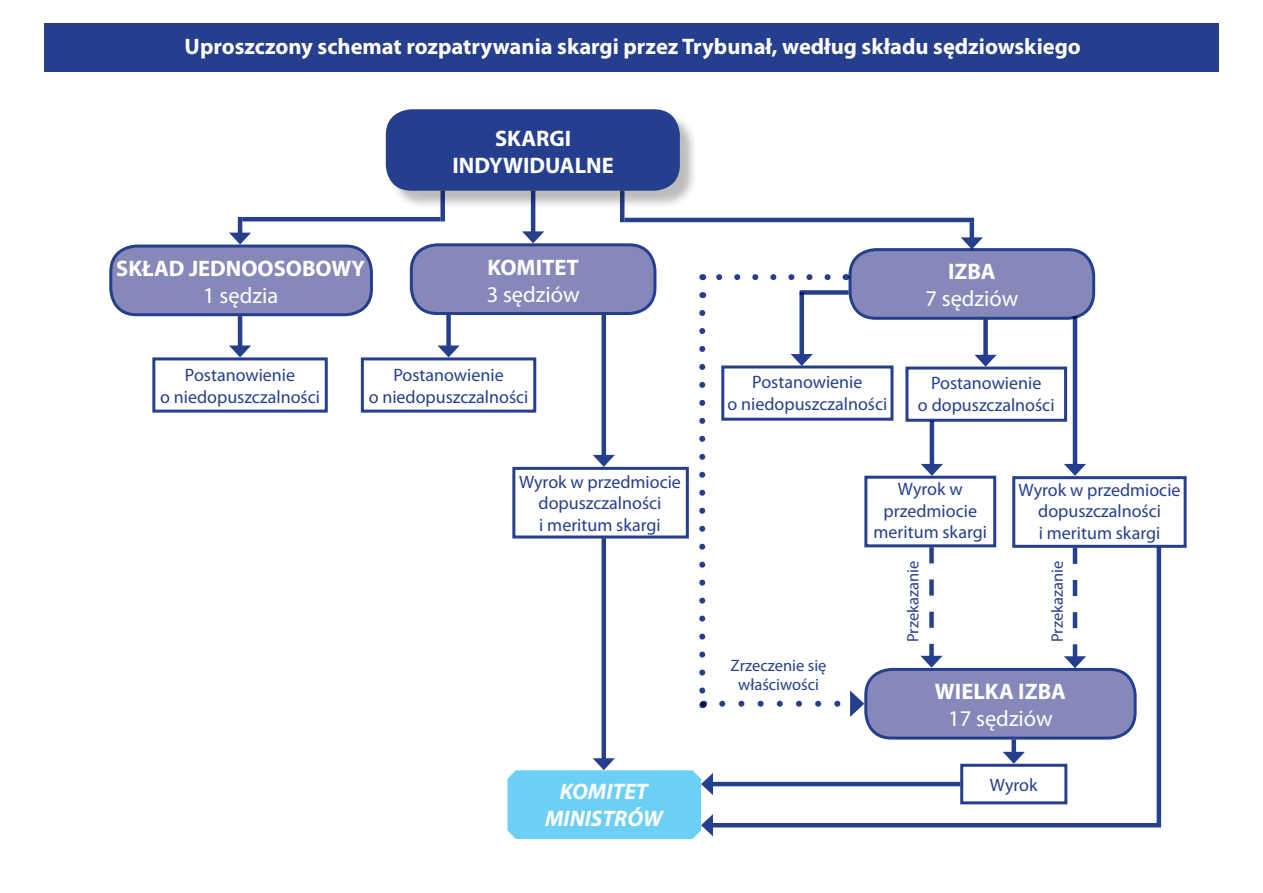
<style>
.page{position:relative;width:1263px;height:893px;background:#fff}
.page>*{position:absolute;margin:0;border:0;box-sizing:border-box;transform-origin:0 0}
.Titre{font:700 22.5px "Myriad Pro";color:#fff}
.Case{font:700 22.5px/27px "Myriad Pro";color:#fff;text-align:center}
.Nbre_de_juges{font:22.5px "Myriad Pro";color:#fff}
.Case_Comité_des_Mini{font:italic 700 22.5px/27px "Myriad Pro";color:#fff;text-align:center}
.Decisions{font:18px/21.6px "Myriad Pro";color:#253f8e;text-align:center}
.Renvoi___dessaisisse{font:16.5px/19.8px "Myriad Pro";color:#253f8e;text-align:center}
</style>
<div class="page">
<div style="left:111px;top:246px;width:260px;height:69px;background:#8688ba;border-radius:26px"></div>
<div style="left:109px;top:245px;width:264px;height:71px;border:3px solid #253f8e;border-radius:26px"></div>
<div style="left:411px;top:245px;width:244px;height:68px;background:#8688ba;border-radius:26px"></div>
<div style="left:410px;top:243px;width:246px;height:72px;border:3px solid #253f8e;border-radius:26px"></div>
<div style="left:850px;top:250px;width:244px;height:68px;background:#8688ba;border-radius:26px"></div>
<div style="left:848px;top:248px;width:247px;height:72px;border:3px solid #253f8e;border-radius:26px"></div>
<hr style="left:531px;top:191px;width:4px;height:45px;background:#253f8e">
<svg style="left:522px;top:231px;width:22px;height:12px"></svg>
<div style="left:969px;top:222px;width:5px;height:20px;background:#253f8e"></div>
<svg style="left:961px;top:237px;width:22px;height:12px"></svg>
<hr style="left:1073px;top:316px;width:4px;height:152px;background:#253f8e">
<div style="left:983px;top:319px;width:5px;height:40px;background:#253f8e"></div>
<svg style="left:905px;top:355px;width:163px;height:68px"></svg>
<hr style="left:930px;top:421px;width:4px;height:47px;background:#253f8e">
<div style="left:1011px;top:740px;width:5px;height:16px;background:#253f8e"></div>
<svg style="left:959px;top:752px;width:109px;height:53px"></svg>
<hr style="left:238px;top:316px;width:4px;height:34px;background:#253f8e">
<svg style="left:152px;top:345px;width:176px;height:68px"></svg>
<hr style="left:238px;top:217px;width:4px;height:20px;background:#253f8e">
<svg style="left:229px;top:233px;width:22px;height:12px"></svg>
<div style="left:799px;top:293px;width:5px;height:65px;background:#253f8e"></div>
<div style="left:799px;top:290px;width:49px;height:5px;background:#253f8e"></div>
<div style="left:1156px;top:547px;width:5px;height:276px;background:#253f8e"></div>
<hr style="left:709px;top:782px;width:251px;height:4px;background:#253f8e">
<hr style="left:709px;top:823px;width:452px;height:4px;background:#253f8e">
<hr style="left:620px;top:191px;width:4px;height:31px;background:#253f8e">
<div style="left:440px;top:191px;width:5px;height:30px;background:#253f8e"></div>
<div style="left:446px;top:315px;width:5px;height:35px;background:#253f8e"></div>
<svg style="left:360px;top:345px;width:177px;height:68px"></svg>
<div style="left:601px;top:315px;width:5px;height:144px;background:#253f8e"></div>
<svg style="left:512px;top:455px;width:177px;height:85px"></svg>
<div style="left:601px;top:538px;width:5px;height:224px;background:#253f8e"></div>
<svg style="left:507px;top:758px;width:206px;height:81px"></svg>
<div style="left:866px;top:669px;width:269px;height:69px;background:#8688ba;border-radius:26px"></div>
<div style="left:864px;top:668px;width:273px;height:72px;border:3px solid #253f8e;border-radius:26px"></div>
<svg style="left:721px;top:354px;width:173px;height:67px"></svg>
<svg style="left:716px;top:274px;width:112px;height:6px"></svg>
<div style="left:388px;top:112px;width:311px;height:97px;background:#231f20;opacity:.3"></div>
<div style="left:386px;top:109px;width:294px;height:82px;background:#253f8e;border-radius:26px"></div>
<svg style="left:864px;top:464px;width:134px;height:204px"></svg>
<svg style="left:1011px;top:464px;width:176px;height:204px"></svg>
<svg style="left:699px;top:313px;width:6px;height:395px"></svg>
<svg style="left:722px;top:690px;width:142px;height:27px"></svg>
<hr style="left:242px;top:217px;width:198px;height:4px;background:#253f8e">
<hr style="left:624px;top:218px;width:350px;height:4px;background:#253f8e">
<div style="left:44px;top:23px;width:1175px;height:49px;background:#253f8e"></div>
<p class="Titre" style="left:185px;top:32px;width:898px">Uproszczony schemat rozpatrywania skargi przez Trybunał, według składu sędziowskiego</p>
<p class="Case" style="left:116px;top:254px;width:250px">SKŁAD JEDNOOSOBOWY</p>
<p class="Nbre_de_juges" style="left:203px;top:281px;width:76px">1 sędzia</p>
<p class="Case" style="left:452px;top:124px;width:163px">SKARGI<br>INDYWIDUALNE</p>
<p class="Case" style="left:487px;top:253px;width:93px">KOMITET</p>
<p class="Nbre_de_juges" style="left:487px;top:280px;width:94px">3 sędziów</p>
<p class="Case" style="left:948px;top:258px;width:49px">IZBA</p>
<p class="Nbre_de_juges" style="left:925px;top:285px;width:94px">7 sędziów</p>
<p class="Decisions" style="left:160px;top:364px;width:161px">Postanowienie<br>o niedopuszczalności</p>
<p class="Decisions" style="left:918px;top:372px;width:138px">Postanowienie<br>o dopuszczalności</p>
<p class="Decisions" style="left:369px;top:364px;width:161px">Postanowienie<br>o niedopuszczalności</p>
<p class="Decisions" style="left:727px;top:371px;width:161px">Postanowienie<br>o niedopuszczalności</p>
<p class="Decisions" style="left:519px;top:470px;width:163px">Wyrok w przedmiocie dopuszczalności<br>i meritum skargi</p>
<p class="Case_Comité_des_Mini" style="left:545px;top:778px;width:119px">KOMITET<br>MINISTRÓW</p>
<p class="Renvoi___dessaisisse" style="left:731px;top:655px;width:97px">Zrzeczenie się właściwości</p>
<p class="Decisions" style="left:874px;top:478px;width:115px">Wyrok w przedmiocie meritum skargi</p>
<p class="Renvoi___dessaisisse" style="left:903px;top:642px;width:83px;rotate:-90deg">Przekazanie</p>
<p class="Decisions" style="left:1018px;top:479px;width:163px">Wyrok w przedmiocie dopuszczalności<br>i meritum skargi</p>
<p class="Renvoi___dessaisisse" style="left:1047px;top:642px;width:83px;rotate:-90deg">Przekazanie</p>
<p class="Case" style="left:935px;top:677px;width:132px">WIELKA IZBA</p>
<p class="Nbre_de_juges" style="left:948px;top:704px;width:106px">17 sędziów</p>
<p class="Decisions" style="left:990px;top:774px;width:49px">Wyrok</p>
</div>
